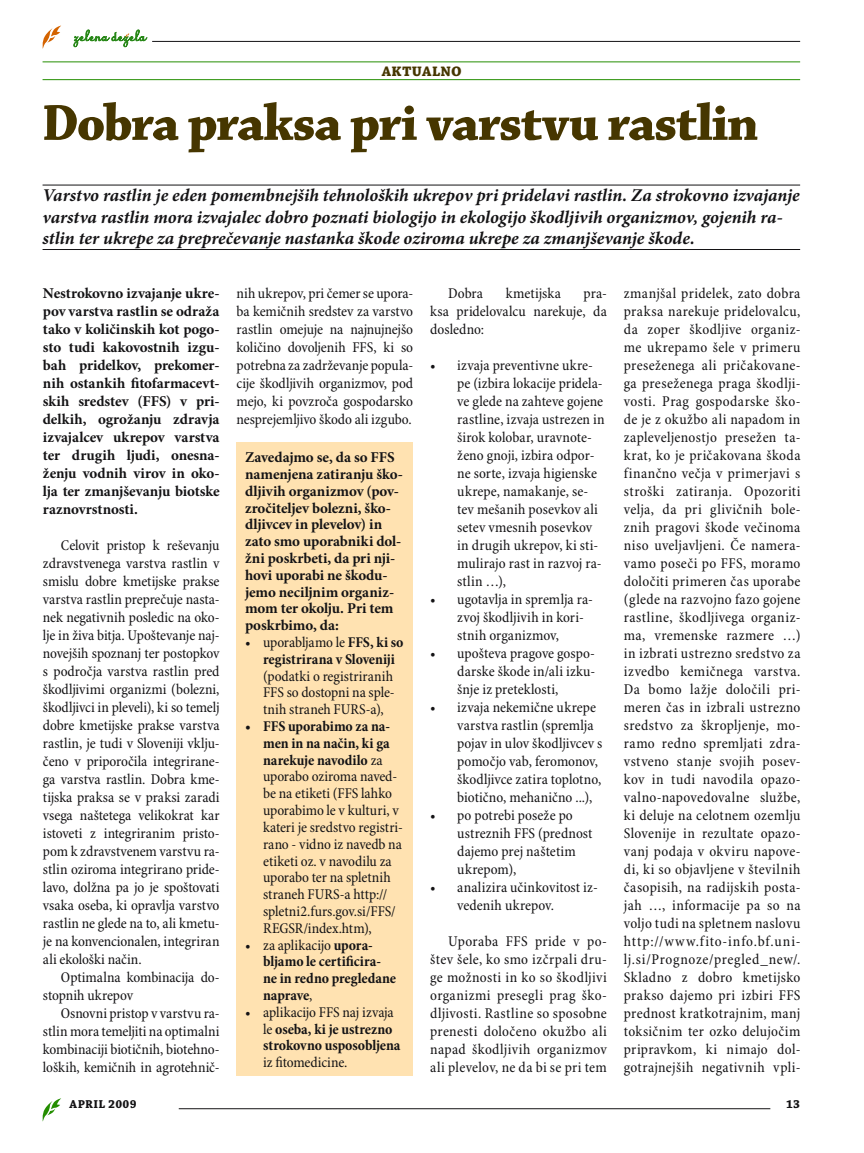
<style>
.page{position:relative;width:864px;height:1153px;background:#fff}
.page>*{position:absolute;margin:0;border:0;box-sizing:border-box;transform-origin:0 0}
.t1{font:54px "Chaparral Pro Bold Disp";letter-spacing:-.02em;color:#463600}
.t2{font:italic 700 18px/21.6px "Minion Pro";color:#141315}
.t3{font:700 18px "Chaparral Pro";letter-spacing:.02em;color:#463600;scale:.9 1}
.t4{font:condensed 15px/18px "Minion Pro";letter-spacing:.005em;color:#141315;text-align:justify}
.t5{font:700 15px/18px "Minion Pro";letter-spacing:-.005em;color:#141315;text-align:justify}
.t6{font:700 condensed 15px/16.8px "Minion Pro";letter-spacing:-.01em;color:#141315}
.t7{font:12px "Chaparral Pro Bold Capt";letter-spacing:.03em;color:#141315}
.s1{font-weight:400}
.s2{font-weight:700}
</style>
<div class="page">
<svg style="left:42px;top:1098px;width:19px;height:23px"></svg>
<hr style="left:152px;top:41px;width:647px;height:1px;background:#141315">
<svg style="left:42px;top:26px;width:19px;height:23px"></svg>
<svg style="left:73px;top:30px;width:74px;height:17px"></svg>
<hr style="left:179px;top:1108px;width:591px;height:1px;background:#141315">
<hr style="left:43px;top:61px;width:756px;height:1px;background:#248e00">
<hr style="left:43px;top:79px;width:756px;height:1px;background:#248e00">
<div style="left:236px;top:442px;width:177px;height:633px;background:#ffe2b1"></div>
<hr style="left:43px;top:185px;width:756px;height:1px;background:#141315">
<hr style="left:43px;top:249px;width:756px;height:1px;background:#141315">
<p class="t3" style="left:381px;top:59px;width:90px">aktualno</p>
<h1 class="t1" style="left:43px;top:93px;width:716px">Dobra praksa pri varstvu rastlin</h1>
<p class="t2" style="left:43px;top:185px;width:758px">Varstvo rastlin je eden pomembnejših tehnoloških ukrepov pri pridelavi rastlin. Za strokovno izvajanje varstva rastlin mora izvajalec dobro poznati biologijo in ekologijo škodljivih organizmov, gojenih ra&shy;stlin ter ukrepe za preprečevanje nastanka škode oziroma ukrepe za zmanjševanje škode.</p>
<p class="t5" style="left:43px;top:285px;width:178px">Nestrokovno izvajanje ukre&shy;pov varstva rastlin se odraža tako v količinskih kot pogo&shy;sto tudi kakovostnih izgu&shy;bah pridelkov, prekomer&shy;nih ostankih fitofarmacevt&shy;skih sredstev (FFS) v pri&shy;delkih, ogrožanju zdravja izvajalcev ukrepov varstva ter drugih ljudi, onesna&shy;ženju vodnih virov in oko&shy;lja ter zmanjševanju biotske raznovrstnosti.</p>
<p class="t4" style="left:43px;top:537px;width:178px;text-indent:18px">Celovit pristop k reševanju zdravstvenega varstva rastlin v smislu dobre kmetijske prakse varstva rastlin preprečuje nasta&shy;nek negativnih posledic na oko&shy;lje in živa bitja. Upoštevanje naj&shy;novejših spoznanj ter postopkov s področja varstva rastlin pred škodljivimi organizmi (bolezni, škodljivci in pleveli), ki so temelj dobre kmetijske prakse varstva rastlin, je tudi v Sloveniji vklju&shy;čeno v priporočila integrirane&shy;ga varstva rastlin. Dobra kme&shy;tijska praksa se v praksi zaradi vsega naštetega velikokrat kar istoveti z integriranim pristo&shy;pom k zdravstvenem varstvu ra&shy;stlin oziroma integrirano pride&shy;lavo, dolžna pa jo je spoštovati vsaka oseba, ki opravlja varstvo rastlin ne glede na to, ali kmetu&shy;je na konvencionalen, integriran ali ekološki način.</p>
<p class="t4" style="left:43px;top:969px;width:178px;text-indent:18px">Optimalna kombinacija do&shy;stopnih ukrepov</p>
<p class="t4" style="left:43px;top:1005px;width:178px;text-indent:18px">Osnovni pristop v varstvu ra&shy;stlin mora temeljiti na optimalni kombinaciji biotičnih, biotehno&shy;loških, kemičnih in agrotehnič-</p>
<p class="t4" style="left:236px;top:285px;width:178px">nih ukrepov, pri čemer se upora&shy;ba kemičnih sredstev za varstvo rastlin omejuje na najnujnejšo količino dovoljenih FFS, ki so potrebna za zadrževanje popula&shy;cije škodljivih organizmov, pod mejo, ki povzroča gospodarsko nesprejemljivo škodo ali izgubo.</p>
<p class="t5" style="left:245px;top:449px;width:159px;line-height:16.8px;text-align:left">Zavedajmo se, da so FFS namenjena zatiranju ško&shy;dljivih organizmov (pov&shy;zročiteljev bolezni, ško&shy;dljivcev in plevelov) in zato smo uporabniki dol&shy;žni poskrbeti, da pri nji&shy;hovi uporabi ne škodu&shy;jemo neciljnim organiz&shy;mom ter okolju. Pri tem poskrbimo, da:</p>
<p class="t6" style="left:263px;top:634px;width:142px;text-indent:-18px"><span class="s1">• uporabljamo le</span> FFS, ki so registrirana v Sloveniji</p>
<p class="t4" style="left:263px;top:668px;width:133px;line-height:16.8px">(podatki o registriranih FFS so dostopni na sple&shy;tnih straneh FURS-a),</p>
<p class="t4" style="left:263px;top:718px;width:141px;line-height:16.8px;text-align:left;text-indent:-18px"><span class="s2">• FFS uporabimo za na&shy;men in na način, ki ga narekuje navodilo</span> za uporabo oziroma naved&shy;be na etiketi (FFS lahko uporabimo le v kulturi, v kateri je sredstvo registri&shy;rano - vidno iz navedb na etiketi oz. v navodilu za uporabo ter na spletnih straneh FURS-a http:// spletni2.furs.gov.si/FFS/<br>REGSR/index.htm),</p>
<p class="t6" style="left:263px;top:936px;width:134px;text-indent:-18px"><span class="s1">• za aplikacijo</span> upora&shy;bljamo le certificira&shy;ne in redno pregledane naprave<span class="s1">,</span></p>
<p class="t6" style="left:263px;top:1004px;width:139px;text-indent:-18px"><span class="s1">• aplikacijo FFS naj izvaja le</span> oseba, ki je ustrezno strokovno usposobljena</p>
<p class="t4" style="left:263px;top:1053px;width:86px">iz fitomedicine.</p>
<p class="t4" style="left:448px;top:285px;width:36px">Dobra</p>
<p class="t4" style="left:505px;top:285px;width:56px">kmetijska</p>
<p class="t4" style="left:430px;top:285px;width:178px;text-indent:153px">pra&shy;ksa pridelovalcu narekuje, da dosledno:</p>
<p class="t4" style="left:457px;top:357px;width:149px;text-align:left;text-indent:-27px">• izvaja preventivne ukre&shy;pe (izbira lokacije pridela&shy;ve glede na zahteve gojene rastline, izvaja ustrezen in širok kolobar, uravnote&shy;ženo gnoji, izbira odpor&shy;ne sorte, izvaja higienske ukrepe, namakanje, se&shy;tev mešanih posevkov ali setev vmesnih posevkov in drugih ukrepov, ki sti&shy;mulirajo rast in razvoj ra&shy;stlin …),</p>
<p class="t4" style="left:457px;top:591px;width:137px;text-align:left;text-indent:-27px">• ugotavlja in spremlja ra&shy;zvoj škodljivih in kori&shy;stnih organizmov,</p>
<p class="t4" style="left:457px;top:645px;width:139px;text-indent:-27px">• upošteva pragove gospo&shy;darske škode in/ali izku&shy;šnje iz preteklosti,</p>
<p class="t4" style="left:457px;top:699px;width:147px;text-align:left;text-indent:-27px">• izvaja nekemične ukrepe varstva rastlin (spremlja pojav in ulov škodljivcev s pomočjo vab, feromonov, škodljivce zatira toplotno, biotično, mehanično ...),</p>
<p class="t4" style="left:457px;top:807px;width:137px;text-align:left;text-indent:-27px">• po potrebi poseže po ustreznih FFS (prednost dajemo prej naštetim ukrepom),</p>
<p class="t4" style="left:457px;top:879px;width:142px;text-indent:-27px">• analizira učinkovitost iz&shy;vedenih ukrepov.</p>
<p class="t4" style="left:430px;top:933px;width:178px;text-indent:18px">Uporaba FFS pride v po&shy;štev šele, ko smo izčrpali dru&shy;ge možnosti in ko so škodljivi organizmi presegli prag ško&shy;dljivosti. Rastline so sposobne prenesti določeno okužbo ali napad škodljivih organizmov ali plevelov, ne da bi se pri tem</p>
<p class="t4" style="left:623px;top:285px;width:178px">zmanjšal pridelek, zato dobra praksa narekuje pridelovalcu, da zoper škodljive organiz&shy;me ukrepamo šele v primeru preseženega ali pričakovane&shy;ga preseženega praga škodlji&shy;vosti. Prag gospodarske ško&shy;de je z okužbo ali napadom in zapleveljenostjo presežen ta&shy;krat, ko je pričakovana škoda finančno večja v primerjavi s stroški zatiranja. Opozoriti velja, da pri glivičnih bole&shy;znih pragovi škode večinoma niso uveljavljeni. Če namera&shy;vamo poseči po FFS, moramo določiti primeren čas uporabe (glede na razvojno fazo gojene rastline, škodljivega organiz&shy;ma, vremenske razmere …) in izbrati ustrezno sredstvo za izvedbo kemičnega varstva.<br>Da bomo lažje določili pri&shy;meren čas in izbrali ustrezno sredstvo za škropljenje, mo&shy;ramo redno spremljati zdra&shy;vstveno stanje svojih posev&shy;kov in tudi navodila opazo&shy;valno-napovedovalne službe, ki deluje na celotnem ozemlju Slovenije in rezultate opazo&shy;vanj podaja v okviru napove&shy;di, ki so objavljene v številnih časopisih, na radijskih posta&shy;jah …, informacije pa so na voljo tudi na spletnem naslovu http://www.fito-info.bf.uni&shy;lj.si/Prognoze/pregled_new/.<br>Skladno z dobro kmetijsko prakso dajemo pri izbiri FFS prednost kratkotrajnim, manj toksičnim ter ozko delujočim pripravkom, ki nimajo dol&shy;gotrajnejših negativnih vpli-</p>
<p class="t7" style="left:70px;top:1097px;width:69px">april 2009</p>
<p class="t7" style="left:785px;top:1097px;width:15px">13</p>
</div>
